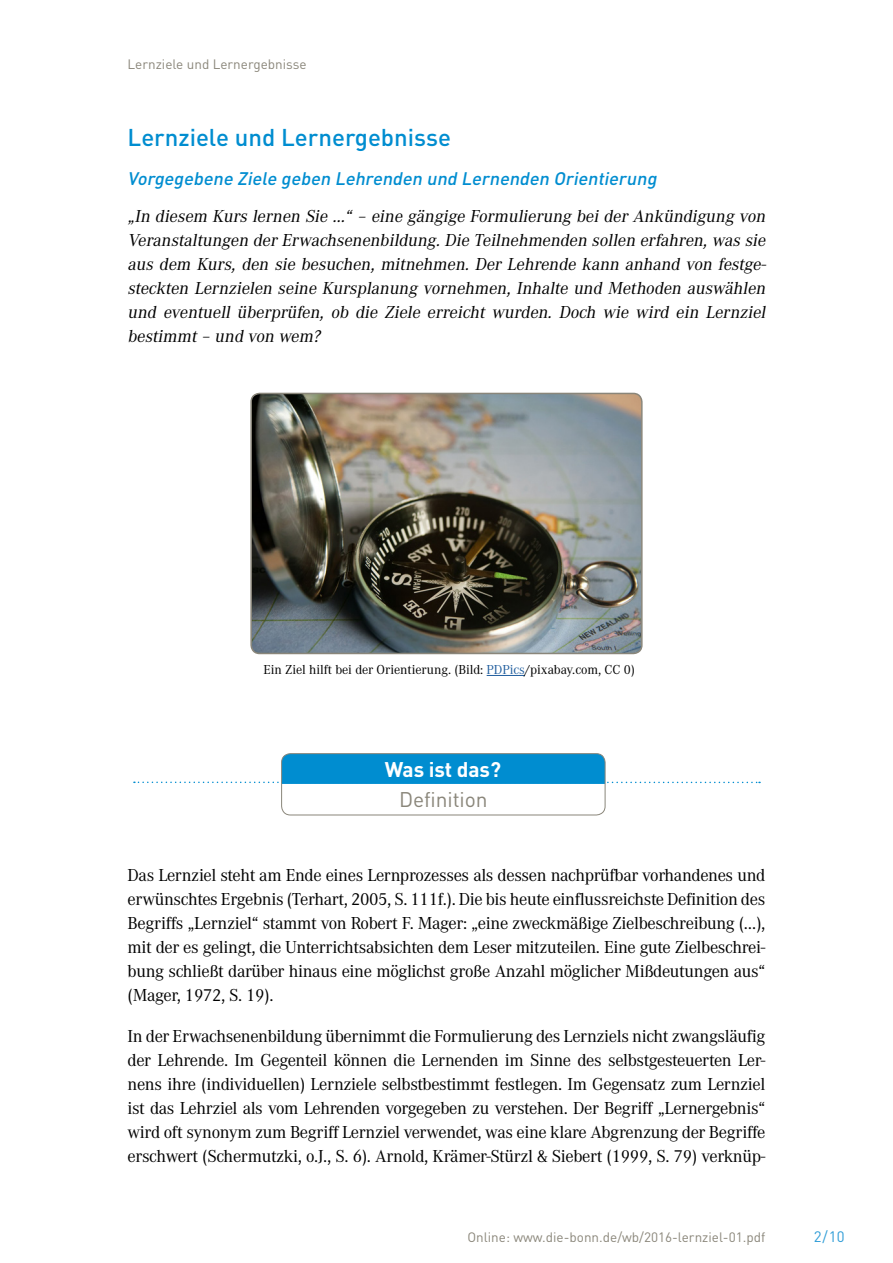
<style>
.page{position:relative;width:893px;height:1263px;background:#fff}
.page>*{position:absolute;margin:0;border:0;box-sizing:border-box;transform-origin:0 0}
.t1{font:500 24px "DIN Pro";color:#008dd0}
.t2{font:700 21px "DIN Pro";letter-spacing:-.005em;color:#fff}
.t3{font:21px "DIN Pro";letter-spacing:-.005em;color:#8a867a}
.t4{font:18px/24px "Corporate A";letter-spacing:-.02em;color:#000;text-align:justify}
.t5{font:italic 18px/24px "Corporate A";color:#000;text-align:justify}
.t6{font:italic 500 18px "DIN Pro";color:#008dd0}
.t7{font:15px "DIN Pro";color:#309dd7}
.t8{font:13.5px "DIN Pro";color:#8a867a}
.t9{font:13.5px "Corporate A";letter-spacing:-.005em;color:#000}
.s1{color:#215e9e}
</style>
<div class="page">
<hr style="left:487px;top:675px;width:38px;height:1px;background:#215e9e">
<img style="left:251px;top:393px;width:389px;height:260px">
<div style="left:250px;top:393px;width:393px;height:261px;border:2px solid #8a867a;border-radius:9px"></div>
<div style="left:281px;top:753px;width:324px;height:62px;border:1px solid #8a867a;border-radius:9px"></div>
<svg style="left:134px;top:754px;width:626px;height:30px"></svg>
<p class="t8" style="left:128px;top:53px;width:181px">Lernziele und Lernergebnisse</p>
<h1 class="t1" style="left:128px;top:118px;width:325px">Lernziele und Lernergebnisse</h1>
<p class="t6" style="left:128px;top:164px;width:535px">Vorgegebene Ziele geben Lehrenden und Lernenden Orientierung</p>
<p class="t5" style="left:128px;top:205px;width:643px">„In diesem Kurs lernen Sie …“ – eine gängige Formulierung bei der Ankündigung von Veranstaltungen derErwachsenenbildung.Die Teilnehmenden sollen erfahren,was sie aus dem Kurs, den sie besuchen, mitnehmen. Der Lehrende kann anhand von festge&shy;steckten Lernzielen seine Kursplanung vornehmen, Inhalte und Methoden auswählen und eventuell überprüfen, ob die Ziele erreicht wurden. Doch wie wird ein Lernziel bestimmt– und von wem?</p>
<p class="t9" style="left:264px;top:662px;width:373px">Ein Ziel hilft bei der Orientierung. (Bild: <span class="s1">PDPics</span>/pixabay.com, CC 0)</p>
<p class="t2" style="left:385px;top:752px;width:118px">Was ist das?</p>
<p class="t3" style="left:399px;top:783px;width:90px">Definition</p>
<p class="t4" style="left:128px;top:864px;width:639px">Das Lernziel steht am Ende eines Lernprozesses als dessen nachprüfbar vorhandenes und erwünschtes Ergebnis (Terhart, 2005, S. 111f.). Die bis heute einflussreichste Definition des Begriffs „Lernziel“ stammt von Robert F. Mager: „eine zweckmäßige Zielbeschreibung (…), mit der es gelingt, die Unterrichtsabsichten dem Leser mitzuteilen. Eine gute Zielbeschrei&shy;bung schließt darüber hinaus eine möglichst große Anzahl möglicher Mißdeutungen aus“ (Mager, 1972, S. 19).</p>
<p class="t4" style="left:128px;top:1025px;width:639px">In der Erwachsenenbildung übernimmt die Formulierung des Lernziels nicht zwangsläufig der Lehrende. Im Gegenteil können die Lernenden im Sinne des selbstgesteuerten Ler&shy;nens ihre (individuellen) Lernziele selbstbestimmt festlegen. Im Gegensatz zum Lernziel ist das Lehrziel als vom Lehrenden vorgegeben zu verstehen. Der Begriff „Lernergebnis“ wird oft synonym zum Begriff Lernziel verwendet, was eine klare Abgrenzung der Begriffe erschwert (Schermutzki, o.J., S. 6). Arnold, Krämer-Stürzl &amp; Siebert (1999, S. 79) verknüp-</p>
<p class="t8" style="left:467px;top:1227px;width:299px">Online: www.die-bonn.de/wb/2016-lernziel-01.pdf</p>
<p class="t7" style="left:814px;top:1225px;width:32px">2/10</p>
</div>
